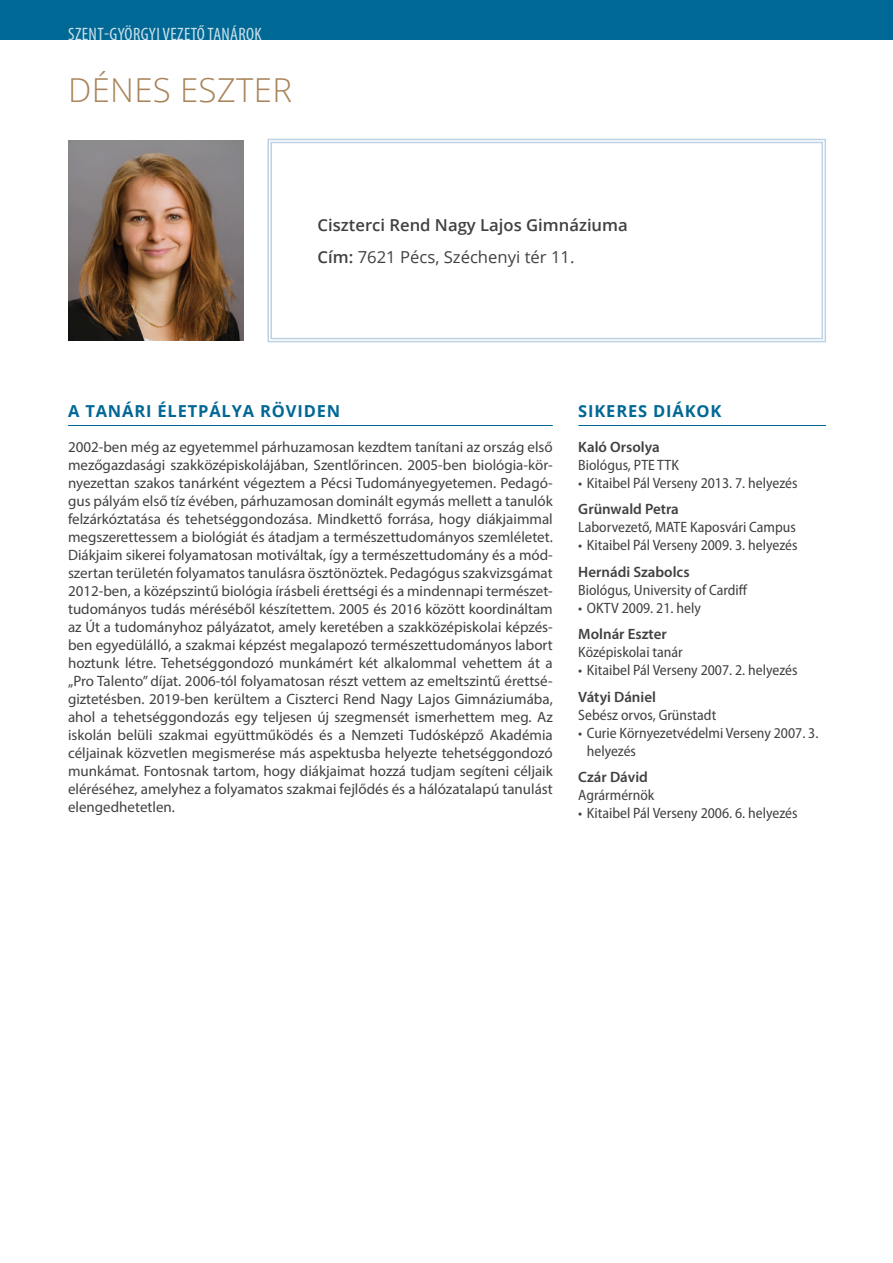
<style>
.page{position:relative;width:893px;height:1263px;background:#fff}
.page>*{position:absolute;margin:0;border:0;box-sizing:border-box;transform-origin:0 0}
.Név_T{font:300 33px "Open Sans";letter-spacing:.01em;color:#a9835a}
.t1{font:condensed 18px "Myriad Pro";letter-spacing:.02em;color:#fff}
.alcím_T{font:700 16.5px "Open Sans";letter-spacing:.05em;color:#006895}
.Affiliáció1_T{font:600 16.5px "Open Sans";color:#414042}
.Affiliáció2_T{font:16.5px "Open Sans";color:#414042}
.body1_T{font:15px/18px "Myriad Pro";color:#414042;text-align:justify}
.Diák_leírás_T{font:semi-condensed 15px/18px "Myriad Pro";color:#414042}
.Sikeres_diák_név_T{font:600 15px "Myriad Pro";color:#414042}
.s1{font-weight:600}
</style>
<div class="page">
<div style="left:0;top:0;width:893px;height:40px;background:#006895"></div>
<svg style="left:267px;top:138px;width:559px;height:205px"></svg>
<div style="left:270px;top:142px;width:553px;height:197px;border:1px solid #bdd2e4"></div>
<hr style="left:68px;top:425px;width:485px;height:1px;background:#006895">
<img style="left:68px;top:141px;width:176px;height:199px">
<hr style="left:578px;top:425px;width:248px;height:1px;background:#006895">
<p class="t1" style="left:68px;top:23px;width:195px">SZENT-GYÖRGYI VEZETŐ TANÁROK</p>
<p class="Név_T" style="left:68px;top:67px;width:226px">DÉNES ESZTER</p>
<p class="Affiliáció1_T" style="left:318px;top:213px;width:312px">Ciszterci Rend Nagy Lajos Gimnáziuma</p>
<p class="Affiliáció2_T" style="left:318px;top:246px;width:258px"><span class="s1">Cím:</span> 7621 Pécs, Széchenyi tér 11.</p>
<p class="alcím_T" style="left:68px;top:399px;width:274px">A TANÁRI ÉLETPÁLYA RÖVIDEN</p>
<p class="body1_T" style="left:68px;top:437px;width:486px">2002-ben még az egyetemmel párhuzamosan kezdtem tanítani az ország első mezőgazdasági szakközépiskolájában, Szentlőrincen. 2005-ben biológia-kör&shy;nyezettan szakos tanárként végeztem a Pécsi Tudományegyetemen. Pedagó&shy;gus pályám első tíz évében, párhuzamosan dominált egymás mellett a tanulók felzárkóztatása és tehetséggondozása. Mindkettő forrása, hogy diákjaimmal megszerettessem a biológiát és átadjam a természettudományos szemléletet.<br>Diákjaim sikerei folyamatosan motiváltak, így a természettudomány és a mód&shy;szertan területén folyamatos tanulásra ösztönöztek. Pedagógus szakvizsgámat 2012-ben, a középszintű biológia írásbeli érettségi és a mindennapi természet&shy;tudományos tudás méréséből készítettem. 2005 és 2016 között koordináltam az Út a tudományhoz pályázatot, amely keretében a szakközépiskolai képzés&shy;ben egyedülálló, a szakmai képzést megalapozó természettudományos labort hoztunk létre. Tehetséggondozó munkámért két alkalommal vehettem át a „Pro Talento” díjat. 2006-tól folyamatosan részt vettem az emeltszintű érettsé&shy;giztetésben. 2019-ben kerültem a Ciszterci Rend Nagy Lajos Gimnáziumába, ahol a tehetséggondozás egy teljesen új szegmensét ismerhettem meg. Az iskolán belüli szakmai együttműködés és a Nemzeti Tudósképző Akadémia céljainak közvetlen megismerése más aspektusba helyezte tehetséggondozó munkámat. Fontosnak tartom, hogy diákjaimat hozzá tudjam segíteni céljaik eléréséhez, amelyhez a folyamatos szakmai fejlődés és a hálózatalapú tanulást elengedhetetlen.</p>
<p class="alcím_T" style="left:578px;top:399px;width:145px">SIKERES DIÁKOK</p>
<p class="Sikeres_diák_név_T" style="left:578px;top:437px;width:83px">Kaló Orsolya</p>
<p class="Diák_leírás_T" style="left:578px;top:456px;width:102px">Biológus, PTE TTK</p>
<p class="Diák_leírás_T" style="left:578px;top:474px;width:221px">• Kitaibel Pál Verseny 2013. 7. helyezés</p>
<p class="Sikeres_diák_név_T" style="left:578px;top:499px;width:102px">Grünwald Petra</p>
<p class="Diák_leírás_T" style="left:578px;top:518px;width:219px">Laborvezető, MATE Kaposvári Campus</p>
<p class="Diák_leírás_T" style="left:578px;top:536px;width:221px">• Kitaibel Pál Verseny 2009. 3. helyezés</p>
<p class="Sikeres_diák_név_T" style="left:578px;top:562px;width:113px">Hernádi Szabolcs</p>
<p class="Diák_leírás_T" style="left:578px;top:581px;width:171px">Biológus, University of Cardiff</p>
<p class="Diák_leírás_T" style="left:578px;top:599px;width:124px">• OKTV 2009. 21. hely</p>
<p class="Sikeres_diák_név_T" style="left:578px;top:625px;width:90px">Molnár Eszter</p>
<p class="Diák_leírás_T" style="left:578px;top:643px;width:106px">Középiskolai tanár</p>
<p class="Diák_leírás_T" style="left:578px;top:661px;width:221px">• Kitaibel Pál Verseny 2007. 2. helyezés</p>
<p class="Sikeres_diák_név_T" style="left:578px;top:687px;width:79px">Vátyi Dániel</p>
<p class="Diák_leírás_T" style="left:578px;top:706px;width:139px">Sebész orvos, Grünstadt</p>
<p class="Diák_leírás_T" style="left:587px;top:724px;width:233px;text-indent:-9px">• Curie Környezetvédelmi Verseny 2007. 3. helyezés</p>
<p class="Sikeres_diák_név_T" style="left:578px;top:768px;width:71px">Czár Dávid</p>
<p class="Diák_leírás_T" style="left:578px;top:786px;width:78px">Agrármérnök</p>
<p class="Diák_leírás_T" style="left:578px;top:804px;width:221px">• Kitaibel Pál Verseny 2006. 6. helyezés</p>
</div>
